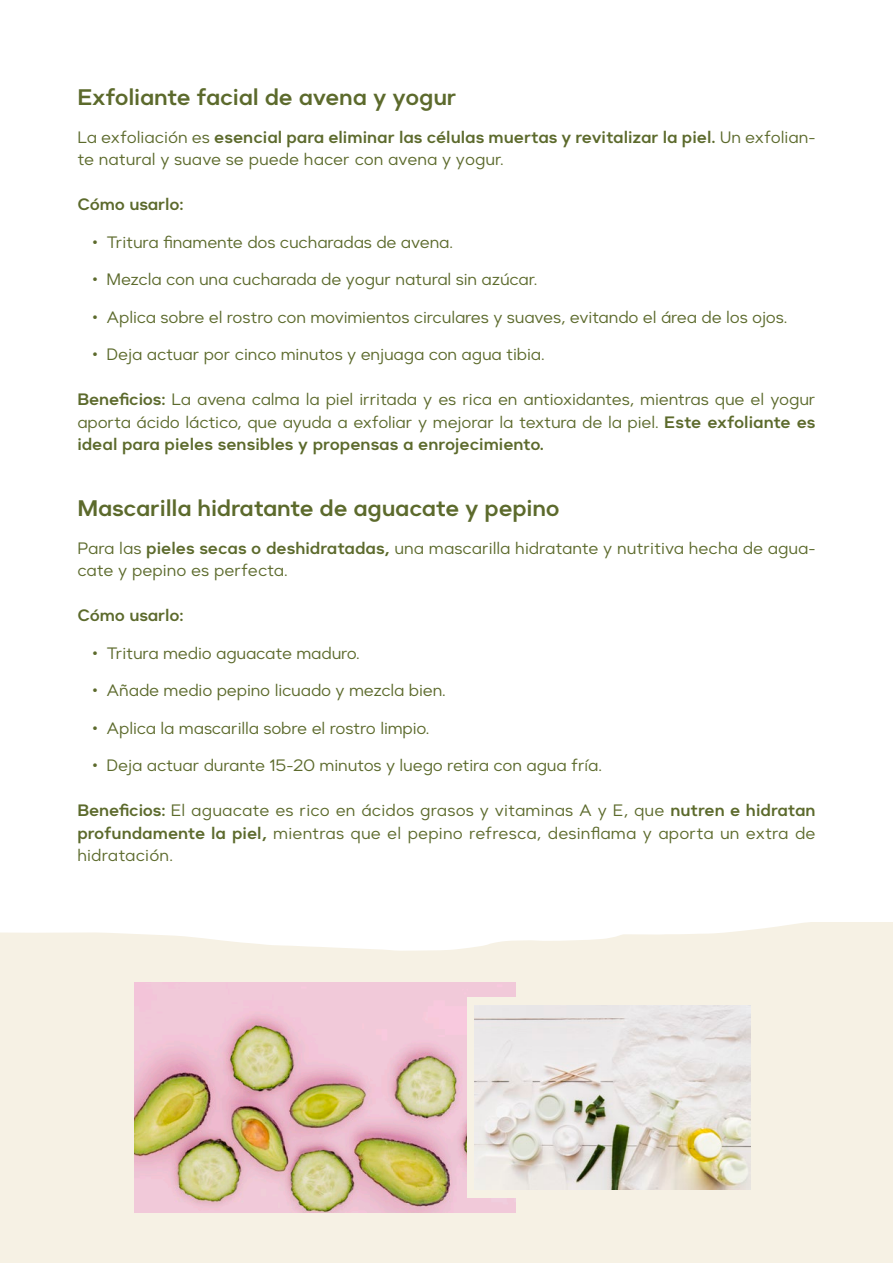
<style>
.page{position:relative;width:893px;height:1263px;background:#fff}
.page>*{position:absolute;margin:0;border:0;box-sizing:border-box;transform-origin:0 0}
.t1{font:600 22.5px "Suprema";letter-spacing:-.01em;color:#5c6a2c}
.t2{font:16.5px/22.5px "Suprema";letter-spacing:-.01em;color:#5c6a2c}
.t3{font:600 16.5px "Suprema";letter-spacing:-.01em;color:#5c6a2c}
.s1{font-weight:600}
</style>
<div class="page">
<svg style="left:0;top:922px;width:893px;height:341px;background:#f6f1e6"></svg>
<img style="left:135px;top:983px;width:381px;height:229px">
<div style="left:467px;top:997px;width:291px;height:201px;background:#f6f1e4"></div>
<img style="left:475px;top:1006px;width:275px;height:183px">
<h1 class="t1" style="left:77px;top:83px;width:381px">Exfoliante facial de avena y yogur</h1>
<p class="t2" style="left:77px;top:126px;width:740px">La exfoliación es <span class="s1">esencial para eliminar las células muertas y revitalizar la piel.</span> Un exfolian&shy;te natural y suave se puede hacer con avena y yogur.</p>
<p class="t3" style="left:77px;top:194px;width:108px">Cómo usarlo:</p>
<p class="t2" style="left:92px;top:231px;width:362px">• Tritura finamente dos cucharadas de avena.</p>
<p class="t2" style="left:92px;top:268px;width:446px">• Mezcla con una cucharada de yogur natural sin azúcar.</p>
<p class="t2" style="left:92px;top:306px;width:697px">• Aplica sobre el rostro con movimientos circulares y suaves, evitando el área de los ojos.</p>
<p class="t2" style="left:92px;top:343px;width:454px">• Deja actuar por cinco minutos y enjuaga con agua tibia.</p>
<p class="t2" style="left:77px;top:388px;width:740px;text-align:justify"><span class="s1">Beneficios:</span> La avena calma la piel irritada y es rica en antioxidantes, mientras que el yogur aporta ácido láctico, que ayuda a exfoliar y mejorar la textura de la piel. <span class="s1">Este exfoliante es ideal para pieles sensibles y propensas a enrojecimiento.</span></p>
<h1 class="t1" style="left:77px;top:494px;width:484px">Mascarilla hidratante de aguacate y pepino</h1>
<p class="t2" style="left:77px;top:537px;width:740px">Para las <span class="s1">pieles secas o deshidratadas,</span> una mascarilla hidratante y nutritiva hecha de agua&shy;cate y pepino es perfecta.</p>
<p class="t3" style="left:77px;top:605px;width:108px">Cómo usarlo:</p>
<p class="t2" style="left:92px;top:642px;width:269px">• Tritura medio aguacate maduro.</p>
<p class="t2" style="left:92px;top:679px;width:355px">• Añade medio pepino licuado y mezcla bien.</p>
<p class="t2" style="left:92px;top:717px;width:339px">• Aplica la mascarilla sobre el rostro limpio.</p>
<p class="t2" style="left:92px;top:754px;width:511px">• Deja actuar durante 15-20 minutos y luego retira con agua fría.</p>
<p class="t2" style="left:77px;top:799px;width:740px;text-align:justify"><span class="s1">Beneficios:</span> El aguacate es rico en ácidos grasos y vitaminas A y E, que <span class="s1">nutren e hidratan profundamente la piel,</span> mientras que el pepino refresca, desinflama y aporta un extra de hidratación.</p>
</div>
